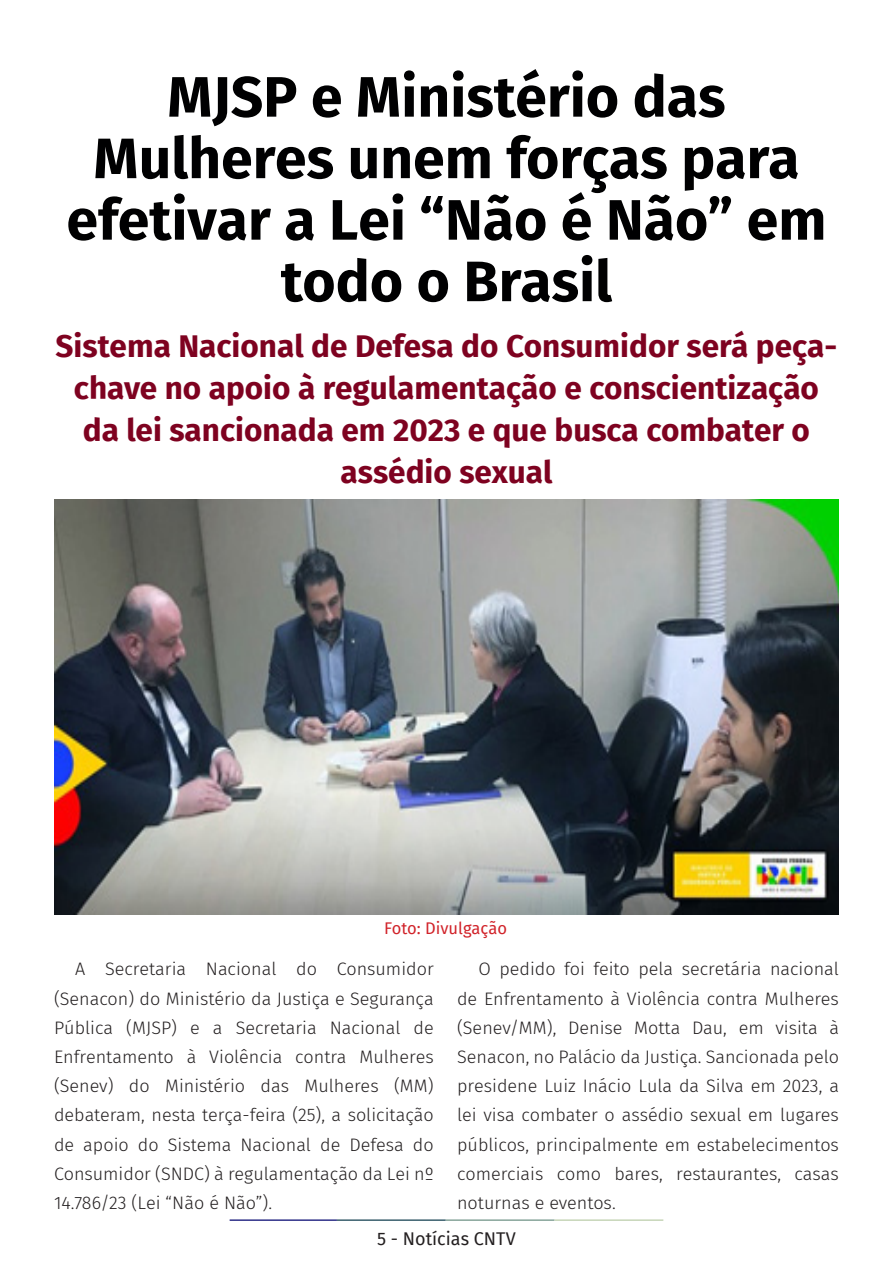
<style>
.page{position:relative;width:893px;height:1263px;background:#fff}
.page>*{position:absolute;margin:0;border:0;box-sizing:border-box;transform-origin:0 0}
.t1{font:700 57px/61.5px "Fira Sans";color:#000001;text-align:center}
.t2{font:700 31.5px/42px "Fira Sans";color:#7e0220;text-align:center}
.t3{font:300 18px/29.2px "Fira Sans";color:#231f20;text-align:justify}
.t4{font:18px "Fira Sans";color:#231f20}
.t5{font:16.5px "Fira Sans";color:#d1232a}
</style>
<div class="page">
<hr style="left:230px;top:1219px;width:107px;height:2px;background:#2f3088">
<hr style="left:337px;top:1219px;width:109px;height:2px;background:#3a5f6d">
<hr style="left:446px;top:1219px;width:109px;height:2px;background:#87a59a">
<hr style="left:555px;top:1219px;width:108px;height:2px;background:#c6d5b7">
<img style="left:54px;top:500px;width:785px;height:414px">
<p class="t1" style="left:67px;top:62px;width:761px">MJSP e Ministério das<br>Mulheres unem forças para efetivar a Lei “Não é Não” em todo o Brasil</p>
<p class="t2" style="left:56px;top:323px;width:783px">Sistema Nacional de Defesa do Consumidor será peça&shy;chave no apoio à regulamentação e conscientização da lei sancionada em 2023 e que busca combater o assédio sexual</p>
<p class="t5" style="left:384px;top:915px;width:125px">Foto: Divulgação</p>
<p class="t3" style="left:54px;top:954px;width:381px;text-indent:21px">A Secretaria Nacional do Consumidor (Senacon) do Ministério da Justiça e Segurança Pública (MJSP) e a Secretaria Nacional de Enfrentamento à Violência contra Mulheres (Senev) do Ministério das Mulheres (MM) debateram, nesta terça-feira (25), a solicitação de apoio do Sistema Nacional de Defesa do Consumidor (SNDC) à regulamentação da Lei nº 14.786/23 (Lei “Não é Não”).</p>
<p class="t3" style="left:457px;top:954px;width:383px;text-indent:21px">O pedido foi feito pela secretária nacional de Enfrentamento à Violência contra Mulheres (Senev/MM), Denise Motta Dau, em visita à Senacon, no Palácio da Justiça. Sancionada pelo presidene Luiz Inácio Lula da Silva em 2023, a lei visa combater o assédio sexual em lugares públicos, principalmente em estabelecimentos comerciais como bares, restaurantes, casas noturnas e eventos.</p>
<p class="t4" style="left:377px;top:1225px;width:140px">5 - Notícias CNTV</p>
</div>
